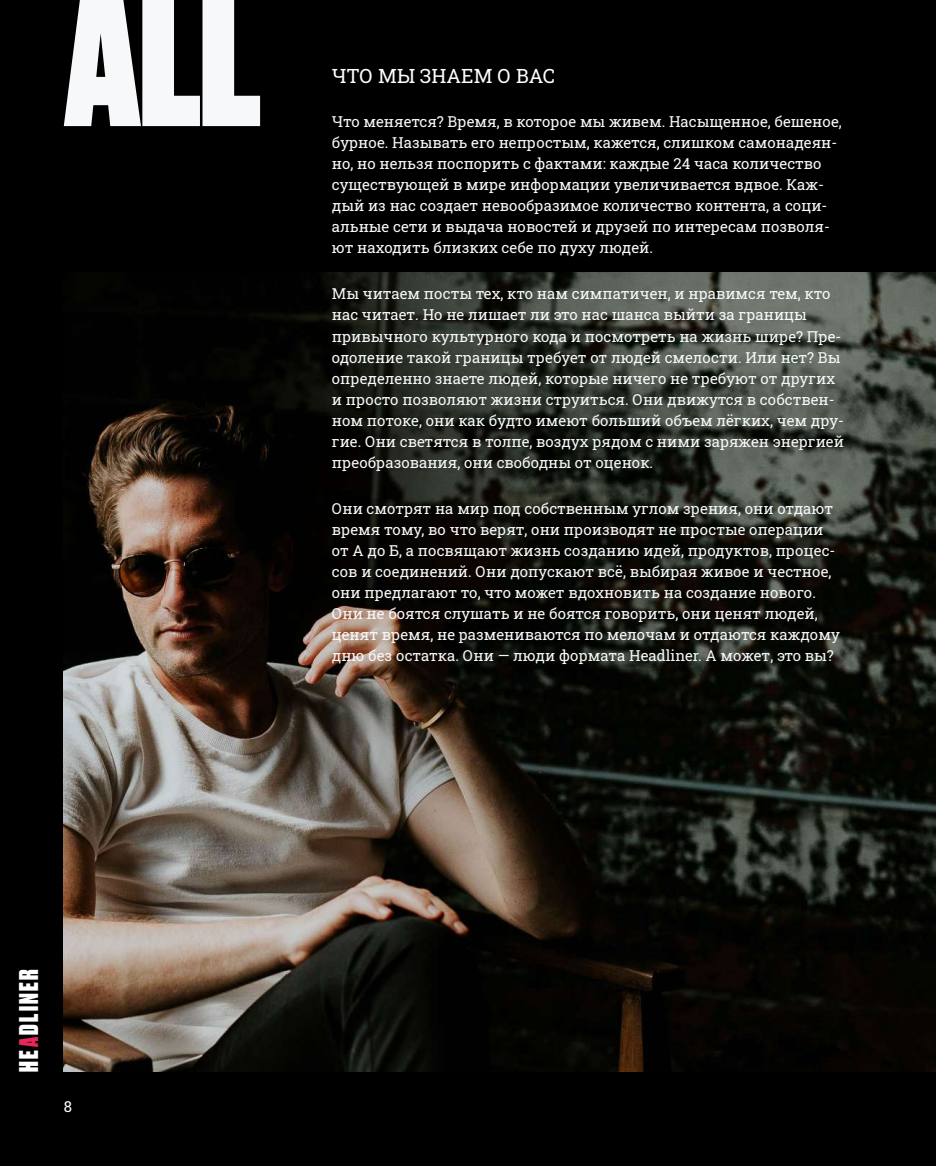
<style>
.page{position:relative;width:936px;height:1166px;background:#fff}
.page>*{position:absolute;margin:0;border:0;box-sizing:border-box;transform-origin:0 0}
.t1{font:800 192px "Druk Cy";color:#f7f8f9}
.t2{font:800 25.5px "Druk Cy";letter-spacing:.095em;color:#fff}
.t3{font:19.5px "Roboto Slab";color:#fff}
.t4{font:15px/21px "Roboto Slab";color:#f7f8f9}
.t5{font:15px "Roboto Slab";color:#fff}
.s1{color:#e7275a}
</style>
<div class="page">
<div style="left:0;top:0;width:935px;height:1165px;background:#000"></div>
<img style="left:64px;top:273px;width:871px;height:798px">
<h1 class="t1" style="left:64px;top:-78px;width:198px">ALL</h1>
<h3 class="t3" style="left:332px;top:63px;width:225px">ЧТО МЫ ЗНАЕМ О ВАС</h3>
<p class="t4" style="left:332px;top:110px;width:511px">Что меняется? Время, в которое мы живем. Насыщенное, бешеное, бурное. Называть его непростым, кажется, слишком самонадеян&shy;но, но нельзя поспорить с фактами: каждые 24 часа количество существующей в мире информации увеличивается вдвое. Каж&shy;дый из нас создает невообразимое количество контента, а соци&shy;альные сети и выдача новостей и друзей по интересам позволя&shy;ют находить близких себе по духу людей.</p>
<p class="t4" style="left:332px;top:283px;width:513px">Мы читаем посты тех, кто нам симпатичен, и нравимся тем, кто нас читает. Но не лишает ли это нас шанса выйти за границы привычного культурного кода и посмотреть на жизнь шире? Пре&shy;одоление такой границы требует от людей смелости. Или нет? Вы определенно знаете людей, которые ничего не требуют от других и просто позволяют жизни струиться. Они движутся в собствен&shy;ном потоке, они как будто имеют больший объем лёгких, чем дру&shy;гие. Они светятся в толпе, воздух рядом с ними заряжен энергией преобразования, они свободны от оценок.</p>
<p class="t4" style="left:332px;top:497px;width:509px">Они смотрят на мир под собственным углом зрения, они отдают время тому, во что верят, они производят не простые операции от А до Б, а посвящают жизнь созданию идей, продуктов, процес&shy;сов и соединений. Они допускают всё, выбирая живое и честное, они предлагают то, что может вдохновить на создание нового.<br>Они не боятся слушать и не боятся говорить, они ценят людей, ценят время, не размениваются по мелочам и отдаются каждому дню без остатка. Они — люди формата Headliner. А может, это вы?</p>
<h2 class="t2" style="left:11px;top:1071px;width:104px;rotate:-90deg">HE<span class="s1">A</span>DLINER</h2>
<p class="t5" style="left:64px;top:1095px;width:10px">8</p>
</div>
